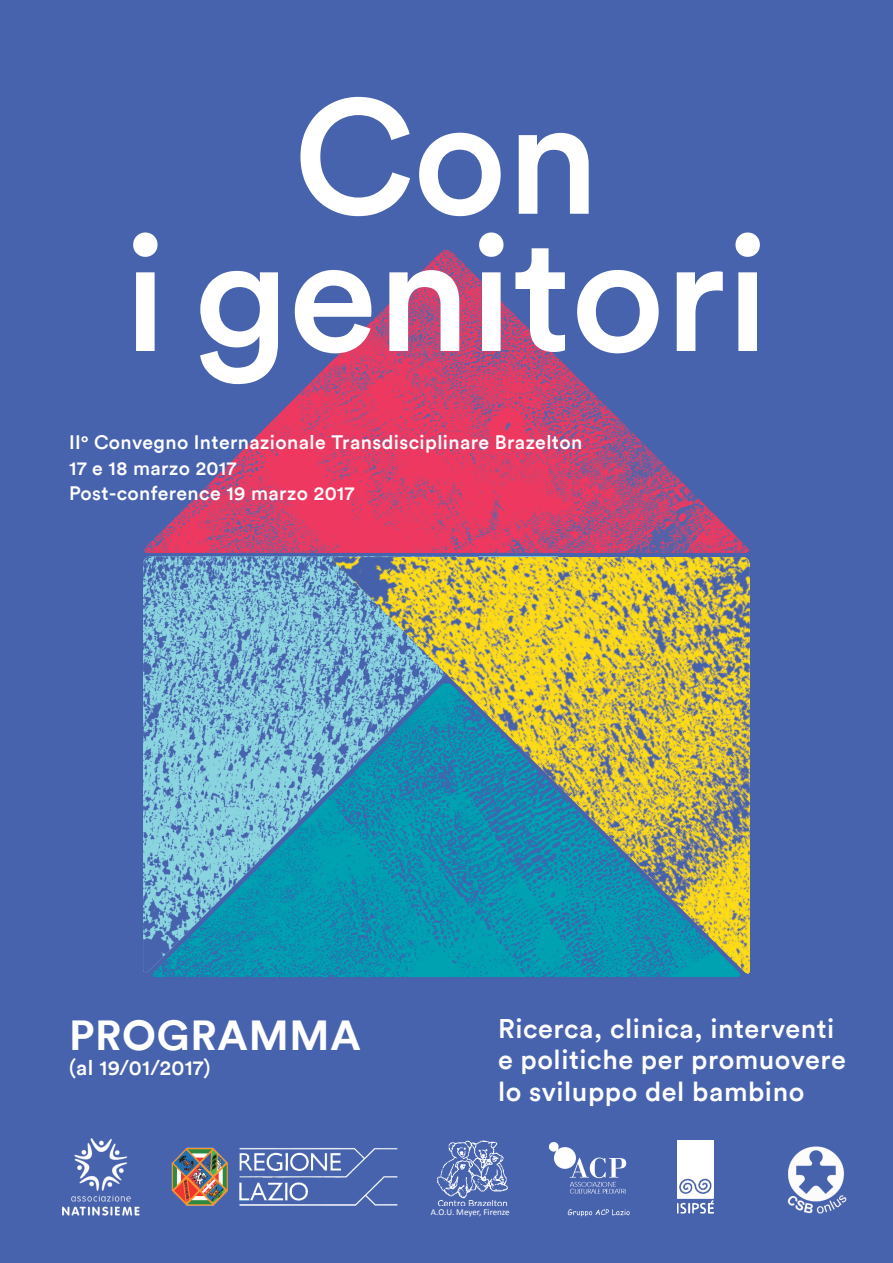
<style>
.page{position:relative;width:893px;height:1263px;background:#4863ae}
.page>*{position:absolute;margin:0;border:0;box-sizing:border-box;transform-origin:0 0}
.t1{font:500 161.4px/137.2px "Circular Std";color:#fff;text-align:center}
.t2{font:700 42px "Circular Std";letter-spacing:.02em;color:#fff}
.t3{font:500 27px/31.5px "Circular Std";letter-spacing:.02em;color:#fff}
.t4{font:500 21px "Circular Std";letter-spacing:.02em;color:#fff}
.t5{font:500 19.5px "Circular Std";letter-spacing:.02em;color:#fff}
.t6{font:9px "Calibri";color:#fff}
</style>
<div class="page">
<img style="left:143px;top:556px;width:416px;height:417px">
<img style="left:330px;top:557px;width:420px;height:417px">
<img style="left:144px;top:250px;width:605px;height:303px">
<img style="left:149px;top:683px;width:594px;height:294px">
<img style="left:677px;top:1140px;width:37px;height:74px">
<img style="left:549px;top:1142px;width:81px;height:74px">
<img style="left:63px;top:1139px;width:77px;height:77px">
<img style="left:437px;top:1140px;width:71px;height:65px">
<img style="left:171px;top:1147px;width:227px;height:59px">
<img style="left:787px;top:1146px;width:60px;height:68px">
<p class="t1" style="left:124px;top:85px;width:647px">Con<br>i genitori</p>
<p class="t5" style="left:69px;top:430px;width:515px">II° Convegno Internazionale Transdisciplinare Brazelton</p>
<p class="t5" style="left:69px;top:455px;width:169px">17 e 18 marzo 2017</p>
<p class="t5" style="left:69px;top:481px;width:287px">Post-conference 19 marzo 2017</p>
<p class="t2" style="left:69px;top:1008px;width:293px">PROGRAMMA</p>
<p class="t4" style="left:69px;top:1054px;width:143px">(al 19/01/2017)</p>
<p class="t3" style="left:498px;top:1012px;width:349px">Ricerca, clinica, interventi e politiche per promuovere lo sviluppo del bambino</p>
<p class="t6" style="left:431px;top:1206px;width:80px">A.O.U. Meyer, Firenze</p>
</div>
